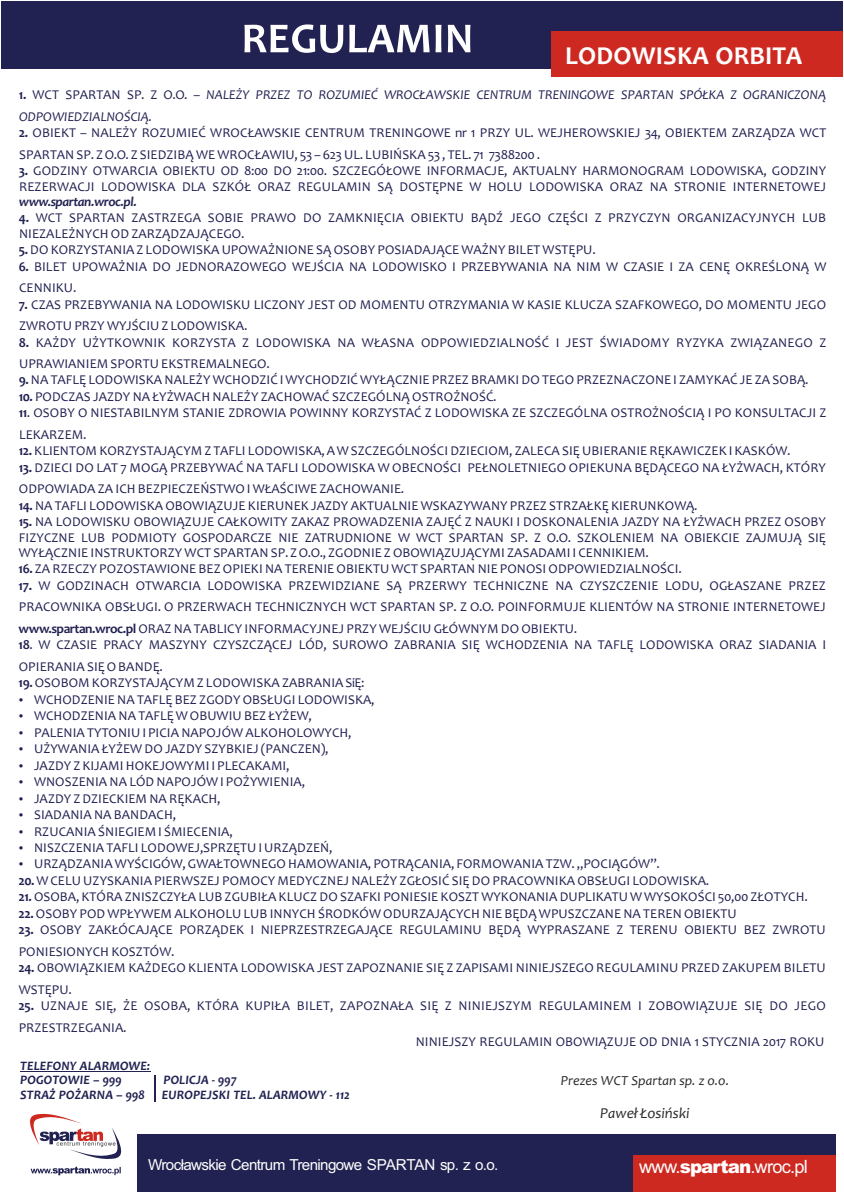
<style>
.page{position:relative;width:844px;height:1193px;background:#fff}
.page>*{position:absolute;margin:0;border:0;box-sizing:border-box;transform-origin:0 0}
.t1{font:700 26px "Candara";letter-spacing:.005em;color:#fefefe}
.t2{font:18.3px "Arial";letter-spacing:-.04em;color:#fefefe}
.t3{font:15.2px "Arial";letter-spacing:-.04em;color:#fefefe}
.t4{font:italic 15.2px "Candara";color:#2b2a29}
.t5{font:italic 13.9px "Candara";color:#2b2a29}
.t6{font:13.5px/21.4px "Candara";letter-spacing:.005em;color:#212152}
.t7{font:italic 13.5px/21.4px "Candara";letter-spacing:.01em;color:#212152}
.t8{font:italic 700 13.5px "Candara";letter-spacing:-.03em;color:#212152}
.t9{font:italic 700 13px/14.8px "Candara";letter-spacing:.005em;color:#212152}
.s1{font-weight:700;font-style:normal}
.s2{font-style:normal}
.s3{font-weight:700}
.s4{font-weight:900}
</style>
<div class="page">
<svg style="left:30px;top:1113px;width:91px;height:46px"></svg>
<svg style="left:31px;top:1166px;width:90px;height:9px"></svg>
<div style="left:138px;top:1134px;width:697px;height:58px;background:#212152"></div>
<div style="left:633px;top:1155px;width:202px;height:37px;background:#ce2921"></div>
<div style="left:1px;top:1px;width:842px;height:68px;background:#212152"></div>
<div style="left:551px;top:31px;width:292px;height:46px;background:#ce2921"></div>
<svg style="left:244px;top:24px;width:226px;height:29px"></svg>
<hr style="left:20px;top:1070px;width:130px;height:1px;background:#212152">
<svg style="left:155px;top:1075px;width:1px;height:26px"></svg>
<h1 class="t1" style="left:565px;top:45px;width:238px">LODOWISKA ORBITA</h1>
<p class="t7" style="left:19px;top:86px;width:809px"><span class="s1">1.</span> <span class="s2">WCT SPARTAN SP. Z O.O. –</span> NALEŻY PRZEZ TO ROZUMIEĆ WROCŁAWSKIE CENTRUM TRENINGOWE SPARTAN SPÓŁKA Z OGRANICZONĄ<br>ODPOWIEDZIALNOŚCIĄ.</p>
<p class="t6" style="left:19px;top:124px;width:809px"><span class="s3">2.</span> OBIEKT – NALEŻY ROZUMIEĆ WROCŁAWSKIE CENTRUM TRENINGOWE nr 1 PRZY UL. WEJHEROWSKIEJ 34, OBIEKTEM ZARZĄDZA WCT<br>SPARTAN SP. Z O.O. Z SIEDZIBĄ WE WROCŁAWIU, 53 – 623 UL. LUBIŃSKA53 , TEL. 71 7388200 .</p>
<p class="t6" style="left:19px;top:165px;width:809px;line-height:15.3px"><span class="s3">3.</span> GODZINY OTWARCIA OBIEKTU OD 8:00 DO 21:00. SZCZEGÓŁOWE INFORMACJE, AKTUALNY HARMONOGRAM LODOWISKA, GODZINY<br>REZERWACJI LODOWISKA DLA SZKÓŁ ORAZ REGULAMIN SĄ DOSTĘPNE W HOLU LODOWISKA ORAZ NA STRONIE INTERNETOWEJ</p>
<p class="t8" style="left:19px;top:196px;width:119px">www.spartan.wroc.pl.</p>
<p class="t6" style="left:19px;top:211px;width:809px;line-height:15.9px"><span class="s3">4.</span> WCT SPARTAN ZASTRZEGA SOBIE PRAWO DO ZAMKNIĘCIA OBIEKTU BĄDŹ JEGO CZĘŚCI Z PRZYCZYN ORGANIZACYJNYCH LUB<br>NIEZALEŻNYCH OD ZARZĄDZAJĄCEGO.<br><span class="s3">5.</span>DO KORZYSTANIAZ LODOWISKA UPOWAŻNIONE SĄ OSOBY POSIADAJĄCE WAŻNY BILET WSTĘPU.</p>
<p class="t6" style="left:19px;top:257px;width:809px"><span class="s3">6.</span> BILET UPOWAŻNIA DO JEDNORAZOWEGO WEJŚCIA NA LODOWISKO I PRZEBYWANIA NA NIM W CZASIE I ZA CENĘ OKREŚLONĄ W<br>CENNIKU.</p>
<p class="t6" style="left:19px;top:295px;width:809px"><span class="s3">7.</span> CZAS PRZEBYWANIA NA LODOWISKU LICZONY JEST OD MOMENTU OTRZYMANIA W KASIE KLUCZA SZAFKOWEGO, DO MOMENTU JEGO<br>ZWROTU PRZY WYJŚCIUZ LODOWISKA.</p>
<p class="t6" style="left:19px;top:333px;width:809px"><span class="s3">8.</span> KAŻDY UŻYTKOWNIK KORZYSTA Z LODOWISKA NA WŁASNA ODPOWIEDZIALNOŚĆ I JEST ŚWIADOMY RYZYKA ZWIĄZANEGO Z<br>UPRAWIANIEM SPORTU EKSTREMALNEGO.</p>
<p class="t6" style="left:19px;top:371px;width:791px"><span class="s3">9.</span>NA TAFLĘ LODOWISKA NALEŻY WCHODZIĆ I WYCHODZIĆ WYŁĄCZNIE PRZEZ BRAMKI DO TEGO PRZEZNACZONE I ZAMYKAĆ JE ZA SOBĄ.</p>
<p class="t6" style="left:19px;top:387px;width:479px"><span class="s3">10.</span> PODCZAS JAZDY NA ŁYŻWACH NALEŻY ZACHOWAĆ SZCZEGÓLNĄ OSTROŻNOŚĆ.</p>
<p class="t6" style="left:19px;top:404px;width:809px"><span class="s3">11</span>. OSOBY O NIESTABILNYM STANIE ZDROWIA POWINNY KORZYSTAĆ Z LODOWISKA ZE SZCZEGÓLNA OSTROŻNOŚCIĄ I PO KONSULTACJI Z<br>LEKARZEM.</p>
<p class="t6" style="left:19px;top:441px;width:773px"><span class="s3">12.</span> KLIENTOM KORZYSTAJĄCYM Z TAFLI LODOWISKA, A W SZCZEGÓLNOŚCI DZIECIOM, ZALECA SIĘ UBIERANIE RĘKAWICZEK I KASKÓW.</p>
<p class="t6" style="left:19px;top:458px;width:809px"><span class="s3">13.</span> DZIECI DO LAT 7 MOGĄ PRZEBYWAĆ NA TAFLI LODOWISKA W OBECNOŚCI PEŁNOLETNIEGO OPIEKUNA BĘDĄCEGO NA ŁYŻWACH, KTÓRY<br>ODPOWIADA ZA ICH BEZPIECZEŃSTWOI WŁAŚCIWE ZACHOWANIE.</p>
<p class="t6" style="left:19px;top:496px;width:680px"><span class="s3">14.</span>NA TAFLI LODOWISKA OBOWIĄZUJE KIERUNEK JAZDY AKTUALNIE WSKAZYWANY PRZEZ STRZAŁKĘ KIERUNKOWĄ.</p>
<p class="t6" style="left:19px;top:515px;width:809px;line-height:15.3px;text-align:justify"><span class="s3">15.</span> NA LODOWISKU OBOWIĄZUJE CAŁKOWITY ZAKAZ PROWADZENIA ZAJĘĆ Z NAUKI I DOSKONALENIA JAZDY NA ŁYŻWACH PRZEZ OSOBY FIZYCZNE LUB PODMIOTY GOSPODARCZE NIE ZATRUDNIONE W WCT SPARTAN SP. Z O.O. SZKOLENIEM NA OBIEKCIE ZAJMUJĄ SIĘ WYŁĄCZNIE INSTRUKTORZY WCT SPARTAN SP. Z O.O., ZGODNIE Z OBOWIĄZUJĄCYMI ZASADAMI I CENNIKIEM.</p>
<p class="t6" style="left:19px;top:559px;width:664px"><span class="s3">16.</span> ZA RZECZY POZOSTAWIONE BEZ OPIEKI NA TERENIE OBIEKTU WCT SPARTAN NIE PONOSI ODPOWIEDZIALNOŚCI.</p>
<p class="t6" style="left:19px;top:576px;width:809px;text-align:justify"><span class="s3">17.</span> W GODZINACH OTWARCIA LODOWISKA PRZEWIDZIANE SĄ PRZERWY TECHNICZNE NA CZYSZCZENIE LODU, OGŁASZANE PRZEZ PRACOWNIKA OBSŁUGI. O PRZERWACH TECHNICZNYCH WCT SPARTAN SP. Z O.O. POINFORMUJE KLIENTÓW NA STRONIE INTERNETOWEJ <span class="s3">www.spartan.wroc.pl</span>ORAZ NA TABLICY INFORMACYJNEJ PRZY WEJŚCIU GŁÓWNYM DO OBIEKTU.</p>
<p class="t6" style="left:19px;top:635px;width:809px"><span class="s3">18</span>. W CZASIE PRACY MASZYNY CZYSZCZĄCEJ LÓD, SUROWO ZABRANIA SIĘ WCHODZENIA NA TAFLĘ LODOWISKA ORAZ SIADANIA I<br>OPIERANIA SIĘO BANDĘ.</p>
<p class="t6" style="left:19px;top:673px;width:347px"><span class="s3">19.</span>OSOBOM KORZYSTAJĄCYM Z LODOWISKA ZABRANIASiĘ:</p>
<p class="t6" style="left:34px;top:690px;width:342px">WCHODZENIE NA TAFLĘ BEZ ZGODY OBSŁUGI LODOWISKA,</p>
<p class="t6" style="left:34px;top:706px;width:279px">WCHODZENIA NA TAFLĘ W OBUWIU BEZ ŁYŻEW,</p>
<p class="t6" style="left:34px;top:723px;width:319px">PALENIA TYTONIUI PICIA NAPOJÓW ALKOHOLOWYCH,</p>
<p class="t6" style="left:34px;top:739px;width:296px">UŻYWANIA ŁYŻEW DO JAZDY SZYBKIEJ (PANCZEN),</p>
<p class="t6" style="left:34px;top:756px;width:257px">JAZDY Z KIJAMI HOKEJOWYMI I PLECAKAMI,</p>
<p class="t6" style="left:34px;top:772px;width:273px">WNOSZENIA NA LÓD NAPOJÓW I POŻYWIENIA,</p>
<p class="t6" style="left:34px;top:789px;width:188px">JAZDY Z DZIECKIEM NA RĘKACH,</p>
<p class="t6" style="left:34px;top:805px;width:144px">SIADANIA NA BANDACH,</p>
<p class="t6" style="left:34px;top:821px;width:200px">RZUCANIA ŚNIEGIEM I ŚMIECENIA,</p>
<p class="t6" style="left:34px;top:838px;width:300px">NISZCZENIA TAFLI LODOWEJ,SPRZĘTUI URZĄDZEŃ,</p>
<p class="t6" style="left:34px;top:854px;width:627px">URZĄDZANIA WYŚCIGÓW, GWAŁTOWNEGO HAMOWANIA, POTRĄCANIA, FORMOWANIA TZW. „POCIĄGÓW”.</p>
<p class="t6" style="left:19px;top:871px;width:692px"><span class="s3">20.</span>W CELU UZYSKANIA PIERWSZEJ POMOCY MEDYCZNEJ NALEŻY ZGŁOSIĆ SIĘ DO PRACOWNIKA OBSŁUGI LODOWISKA.</p>
<p class="t6" style="left:18px;top:887px;width:791px"><span class="s3">21.</span>OSOBA, KTÓRA ZNISZCZYŁA LUB ZGUBIŁA KLUCZ DO SZAFKI PONIESIE KOSZT WYKONANIA DUPLIKATU W WYSOKOŚCI 50,00 ZŁOTYCH.</p>
<p class="t6" style="left:18px;top:904px;width:720px"><span class="s3">22.</span>OSOBY POD WPŁYWEM ALKOHOLU LUB INNYCH ŚRODKÓW ODURZAJĄCYCH NIE BĘDĄ WPUSZCZANE NA TEREN OBIEKTU</p>
<p class="t6" style="left:18px;top:920px;width:809px"><span class="s3">23.</span> OSOBY ZAKŁÓCAJĄCE PORZĄDEK I NIEPRZESTRZEGAJĄCE REGULAMINU BĘDĄ WYPRASZANE Z TERENU OBIEKTU BEZ ZWROTU<br>PONIESIONYCH KOSZTÓW.</p>
<p class="t6" style="left:18px;top:958px;width:809px"><span class="s3">24.</span> OBOWIĄZKIEM KAŻDEGO KLIENTA LODOWISKA JEST ZAPOZNANIE SIĘ Z ZAPISAMI NINIEJSZEGO REGULAMINU PRZED ZAKUPEM BILETU<br>WSTĘPU.</p>
<p class="t6" style="left:18px;top:996px;width:809px"><span class="s3">25.</span> UZNAJE SIĘ, ŻE OSOBA, KTÓRA KUPIŁA BILET, ZAPOZNAŁA SIĘ Z NINIEJSZYM REGULAMINEM I ZOBOWIĄZUJE SIĘ DO JEGO<br>PRZESTRZEGANIA.</p>
<p class="t9" style="left:20px;top:1059px;width:131px">TELEFONY ALARMOWE:<br>POGOTOWIE – 999</p>
<p class="t9" style="left:163px;top:1074px;width:75px">POLICJA - 997</p>
<p class="t9" style="left:20px;top:1088px;width:126px">STRAŻ POŻARNA – 998</p>
<p class="t9" style="left:162px;top:1088px;width:190px">EUROPEJSKI TEL. ALARMOWY - 112</p>
<p class="t6" style="left:416px;top:1032px;width:410px">NINIEJSZY REGULAMIN OBOWIĄZUJE OD DNIA 1 STYCZNIA 2017 ROKU</p>
<p class="t5" style="left:561px;top:1074px;width:170px">Prezes WCT Spartan sp. z o.o.</p>
<p class="t4" style="left:600px;top:1107px;width:91px">Paweł Łosiński</p>
<p class="t3" style="left:148px;top:1159px;width:352px">Wrocławskie Centrum Treningowe SPARTAN sp. z o.o.</p>
<h2 class="t2" style="left:639px;top:1160px;width:170px">www.<span class="s4">spartan</span>.wroc.pl</h2>
</div>
